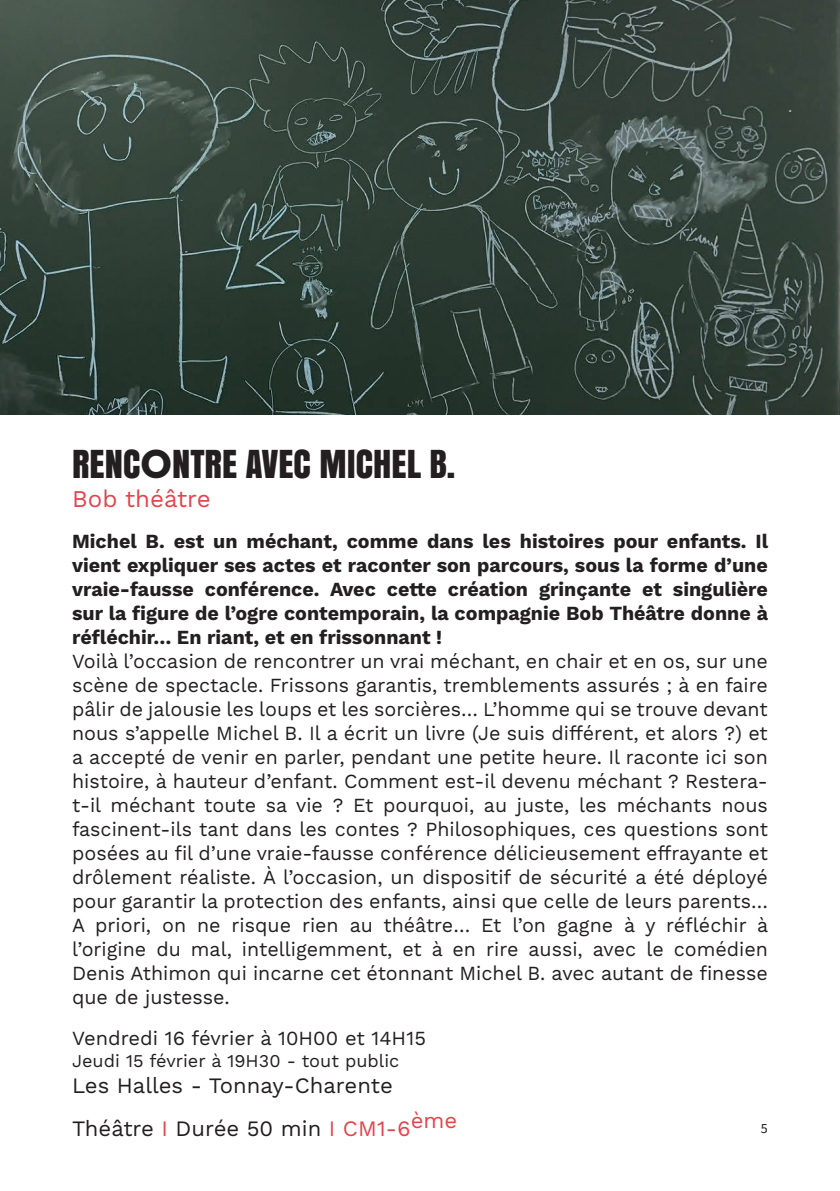
<style>
.page{position:relative;width:840px;height:1191px;background:#fff}
.page>*{position:absolute;margin:0;border:0;box-sizing:border-box;transform-origin:0 0}
.t1{font:36px "Anton";color:#231f20}
.t2{font:24px "Work Sans";color:#e1464c}
.t3{font:22px/43.2px "Work Sans";color:#231f20}
.t4{font:20px/24px "Work Sans";color:#231f20;text-align:justify}
.t5{font:700 20px/24px "Work Sans";color:#231f20;text-align:justify}
.t6{font:18px "Work Sans";color:#231f20}
.t7{font:14px "Source Sans Pro";color:#231f20}
.s1{font-family:"Poppins";font-size:40px}
.s2{color:#e1464c}
</style>
<div class="page">
<img style="left:0;top:0;width:839px;height:414px">
<h1 class="t1" style="left:72px;top:436px;width:384px">RENC<span class="s1">O</span>NTRE AVEC MICHEL B.</h1>
<p class="t2" style="left:72px;top:485px;width:140px">Bob théâtre</p>
<p class="t5" style="left:72px;top:530px;width:697px">Michel B. est un méchant, comme dans les histoires pour enfants. Il vient expliquer ses actes et raconter son parcours, sous la forme d’une vraie-fausse conférence. Avec cette création grinçante et singulière sur la figure de l’ogre contemporain, la compagnie Bob Théâtre donne à réfléchir… En riant, et en frissonnant !</p>
<p class="t4" style="left:72px;top:650px;width:697px">Voilà l’occasion de rencontrer un vrai méchant, en chair et en os, sur une scène de spectacle. Frissons garantis, tremblements assurés ; à en faire pâlir de jalousie les loups et les sorcières… L’homme qui se trouve devant nous s’appelle Michel B. Il a écrit un livre (Je suis différent, et alors ?) et a accepté de venir en parler, pendant une petite heure. Il raconte ici son histoire, à hauteur d’enfant. Comment est-il devenu méchant ? Restera&shy;t-il méchant toute sa vie ? Et pourquoi, au juste, les méchants nous fascinent-ils tant dans les contes ? Philosophiques, ces questions sont posées au fil d’une vraie-fausse conférence délicieusement effrayante et drôlement réaliste. À l’occasion, un dispositif de sécurité a été déployé pour garantir la protection des enfants, ainsi que celle de leurs parents… A priori, on ne risque rien au théâtre… Et l’on gagne à y réfléchir à l’origine du mal, intelligemment, et à en rire aussi, avec le comédien Denis Athimon qui incarne cet étonnant Michel B. avec autant de finesse que de justesse.</p>
<p class="t4" style="left:72px;top:1027px;width:355px">Vendredi 16 février à 10H00 et 14H15</p>
<p class="t6" style="left:72px;top:1050px;width:328px">Jeudi 15 février à 19H30 - tout public</p>
<p class="t3" style="left:72px;top:1065px;width:386px">Les Halles - Tonnay-Charente<br>Théâtre <span class="s2">I</span> Durée 50 min <span class="s2">I CM1-6</span><sup>ème</sup></p>
<p class="t7" style="left:760px;top:1119px;width:8px">5</p>
</div>
